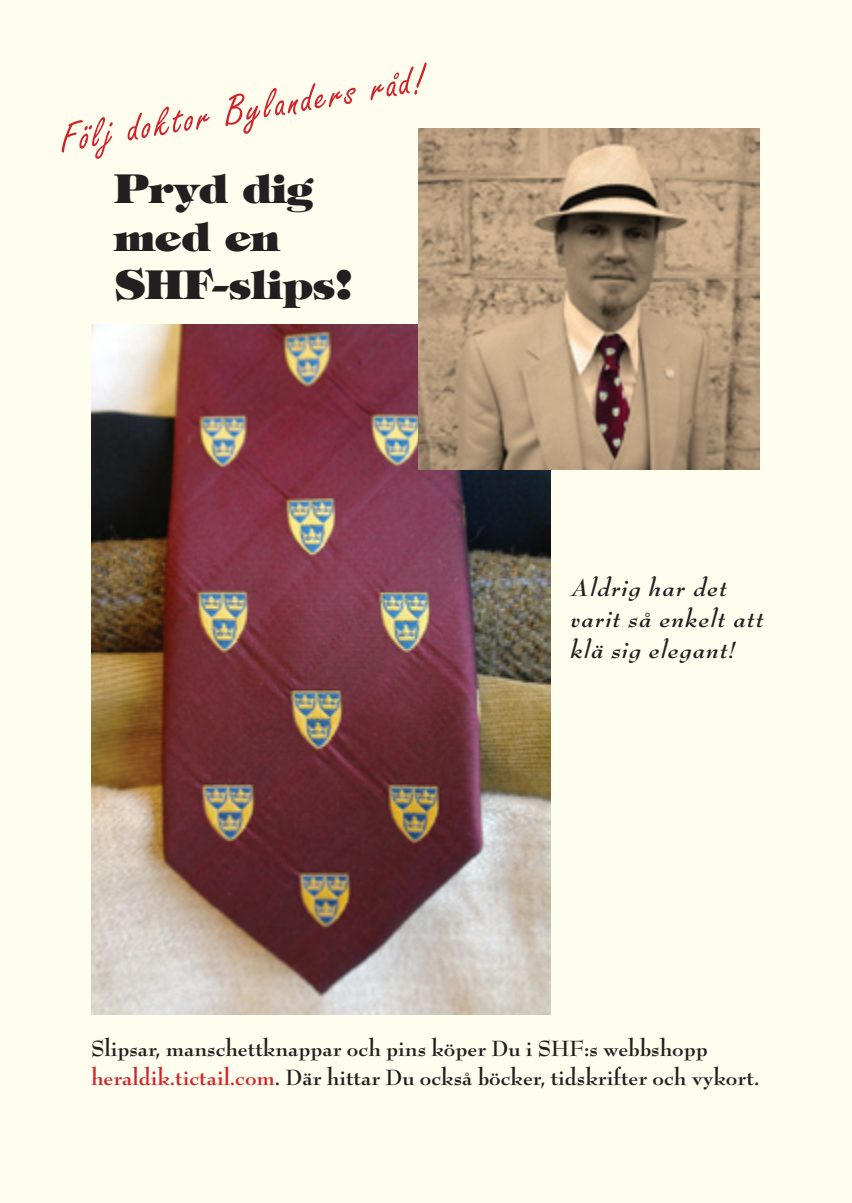
<style>
.page{position:relative;width:852px;height:1203px;background:#fff}
.page>*{position:absolute;margin:0;border:0;box-sizing:border-box;transform-origin:0 0}
.t1{font:44px "Freestyle Script";color:#d1232a}
.t2{font:800 40px/48px "Tiffany";color:#231f20}
.t3{font:italic 700 26px/31.2px "Bernhard Modern Std";letter-spacing:.05em;color:#231f20}
.t4{font:700 24px/28.8px "Bernhard Modern Std";color:#231f20}
.s1{color:#d1232a}
</style>
<div class="page">
<div style="left:0;top:0;width:851px;height:1203px;background:#fffdee"></div>
<img style="left:91px;top:325px;width:459px;height:689px">
<img style="left:418px;top:129px;width:340px;height:340px">
<h1 class="t1" style="left:56px;top:118px;width:371px;rotate:-10deg">Följ doktor Bylanders råd!</h1>
<h2 class="t2" style="left:115px;top:164px;width:239px">Pryd dig med en<br>SHF-slips!</h2>
<p class="t3" style="left:570px;top:572px;width:194px">Aldrig har det varit så enkelt att klä sig elegant!</p>
<p class="t4" style="left:91px;top:1034px;width:669px">Slipsar, manschettknappar och pins köper Du i SHF:s webbshopp <span class="s1">heraldi-k.tictail.com</span>. Där hittar Du också böcker, tidskrifter och vykort.</p>
</div>
